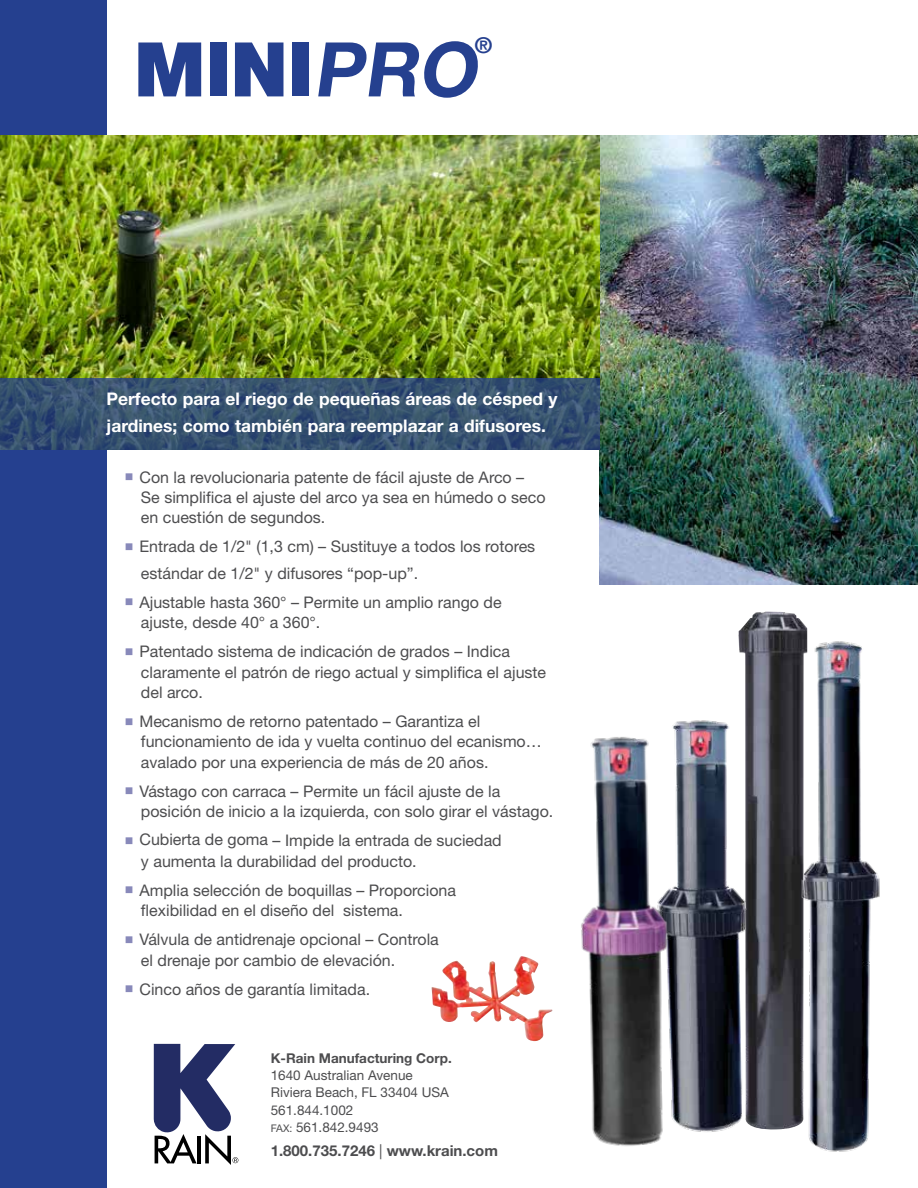
<style>
.page{position:relative;width:918px;height:1188px;background:#fff}
.page>*{position:absolute;margin:0;border:0;box-sizing:border-box;transform-origin:0 0}
.t1{font:900 75.45px "Helvetica Neue LT Std";color:#25408f}
.t2{font:700 21.9px "Helvetica Neue LT Std";color:#25408f}
.t3{font:700 17.4px/26.2px "Helvetica Neue LT Std";color:#fff}
.t4{font:16.05px/20.4px "Helvetica Neue LT Std";color:#4d4d4f}
.t5{font:700 15px "Helvetica Neue LT Std";color:#4d4d4f}
.t6{font:13.5px/17.2px "Helvetica Neue LT Std";color:#4d4d4f}
.t7{font:700 13.5px "Helvetica Neue LT Std";color:#4d4d4f}
.s1{font-weight:700}
.s2{color:#8889ba}
.s3{font-size:10.5px}
.s4{font-weight:400}
</style>
<div class="page">
<div style="left:0;top:0;width:107px;height:1188px;background:#25408f"></div>
<svg style="left:154px;top:1044px;width:84px;height:121px"></svg>
<img style="left:599px;top:135px;width:319px;height:449px">
<img style="left:0;top:135px;width:599px;height:243px">
<svg style="left:0;top:378px;width:599px;height:71px;background:#365170"></svg>
<img style="left:431px;top:957px;width:94px;height:68px">
<img style="left:753px;top:612px;width:41px;height:518px">
<img style="left:794px;top:613px;width:86px;height:539px">
<img style="left:683px;top:615px;width:70px;height:517px">
<img style="left:581px;top:721px;width:102px;height:425px">
<h2 class="t2" style="left:475px;top:32px;width:19px">®</h2>
<h1 class="t1" style="left:134px;top:25px;width:357px">MINI<span class="s1">PRO</span></h1>
<p class="t3" style="left:107px;top:386px;width:452px">Perfecto para el riego de pequeñas áreas de césped y jardines; como también para reemplazar a difusores.</p>
<p class="t4" style="left:141px;top:466px;width:406px;text-indent:-16px"><span class="s2">■</span> Con la revolucionaria patente de fácil ajuste de Arco –<br>Se simplifica el ajuste del arco ya sea en húmedo o seco en cuestión de segundos.</p>
<p class="t4" style="left:141px;top:533px;width:396px;line-height:26.2px;text-indent:-16px"><span class="s2">■</span> Entrada de 1/2" (1,3 cm) – Sustituye a todos los rotores estándar de 1/2" y difusores “pop-up”.</p>
<p class="t4" style="left:141px;top:592px;width:362px;text-indent:-16px"><span class="s2">■</span> Ajustable hasta 360° – Permite un amplio rango de ajuste, desde 40° a 360°.</p>
<p class="t4" style="left:141px;top:641px;width:407px;text-indent:-16px"><span class="s2">■</span> Patentado sistema de indicación de grados – Indica claramente el patrón de riego actual y simplifica el ajuste del arco.</p>
<p class="t4" style="left:141px;top:711px;width:402px;text-indent:-16px"><span class="s2">■</span> Mecanismo de retorno patentado – Garantiza el funcionamiento de ida y vuelta continuo del ecanismo… avalado por una experiencia de más de 20 años.</p>
<p class="t4" style="left:141px;top:781px;width:414px;text-indent:-16px"><span class="s2">■</span> Vástago con carraca – Permite un fácil ajuste de la posición de inicio a la izquierda, con solo girar el vástago.</p>
<p class="t4" style="left:141px;top:830px;width:362px;text-indent:-16px"><span class="s2">■</span> Cubierta de goma – Impide la entrada de suciedad y aumenta la durabilidad del producto.</p>
<p class="t4" style="left:141px;top:880px;width:317px;text-indent:-16px"><span class="s2">■</span> Amplia selección de boquillas – Proporciona flexibilidad en el diseño del sistema.</p>
<p class="t4" style="left:141px;top:929px;width:299px;text-indent:-16px"><span class="s2">■</span> Válvula de antidrenaje opcional – Controla el drenaje por cambio de elevación.</p>
<p class="t4" style="left:125px;top:979px;width:247px"><span class="s2">■</span> Cinco años de garantía limitada.</p>
<p class="t7" style="left:271px;top:1050px;width:182px">K-Rain Manufacturing Corp.</p>
<p class="t6" style="left:271px;top:1066px;width:180px">1640 Australian Avenue<br>Riviera Beach, FL 33404 USA<br>561.844.1002<br><span class="s3">FAX:</span> 561.842.9493</p>
<p class="t5" style="left:271px;top:1141px;width:229px">1.800.735.7246 <span class="s4">|</span> www.krain.com</p>
</div>
